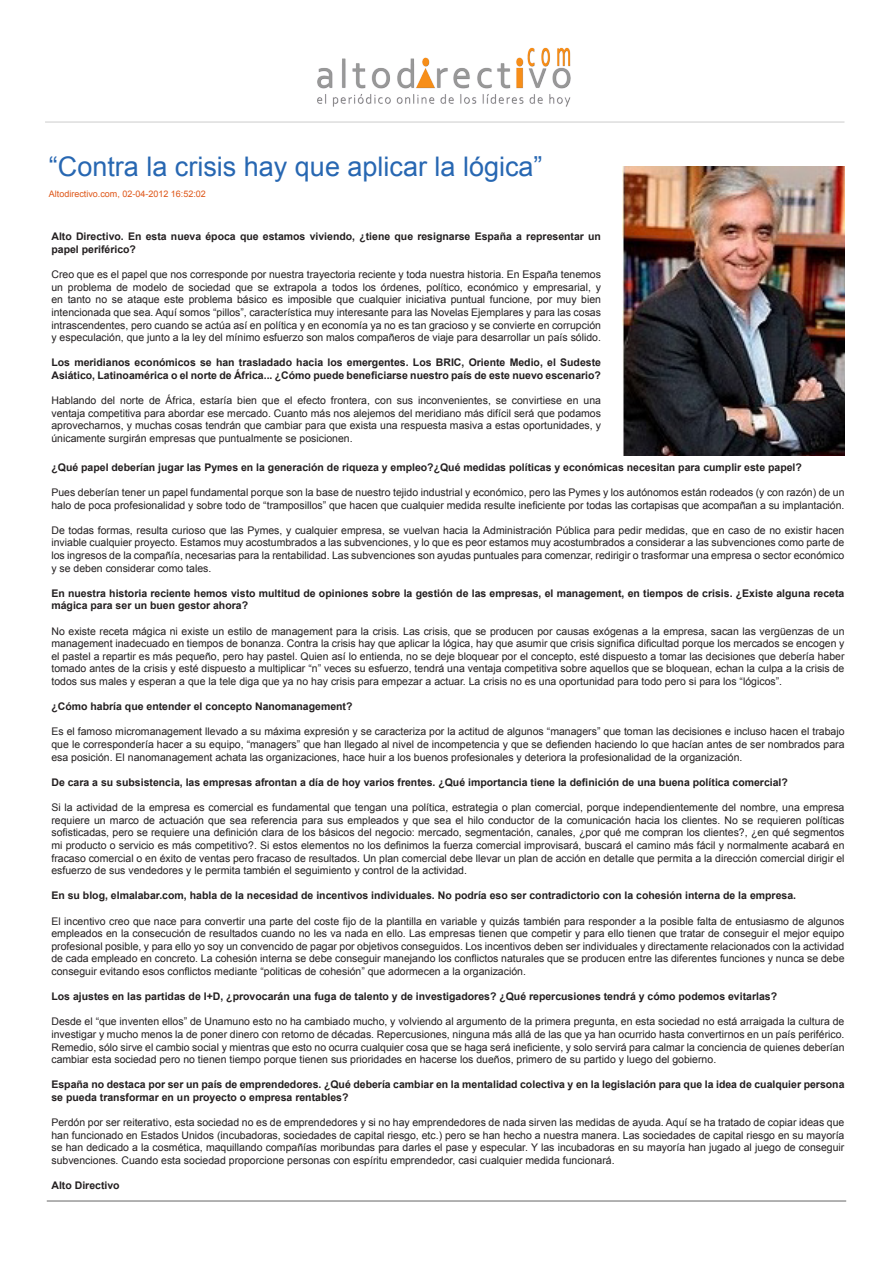
<style>
.page{position:relative;width:893px;height:1263px;background:#fff}
.page>*{position:absolute;margin:0;border:0;box-sizing:border-box;transform-origin:0 0}
.t1{font:27px "Arial";color:#2767b2}
.t2{font:10.5px/12.6px "Arial";color:#231f20;text-align:justify}
.t3{font:700 10.5px/12.6px "Arial";color:#231f20}
.t4{font:9px "Arial";color:#de5618}
</style>
<div class="page">
<img style="left:317px;top:47px;width:254px;height:60px">
<hr style="left:45px;top:121px;width:799px;height:2px;background:#ddd">
<img style="left:623px;top:166px;width:221px;height:289px">
<hr style="left:47px;top:1200px;width:799px;height:2px;background:#999">
<p class="t1" style="left:49px;top:148px;width:495px">“Contra la crisis hay que aplicar la lógica”</p>
<p class="t4" style="left:49px;top:188px;width:159px">Altodirectivo.com, 02-04-2012 16:52:02</p>
<p class="t3" style="left:51px;top:231px;width:551px">Alto Directivo. En esta nueva época que estamos viviendo, ¿tiene que resignarse España a representar un papel periférico?</p>
<p class="t2" style="left:51px;top:268px;width:551px">Creo que es el papel que nos corresponde por nuestra trayectoria reciente y toda nuestra historia. En España tenemos un problema de modelo de sociedad que se extrapola a todos los órdenes, político, económico y empresarial, y en tanto no se ataque este problema básico es imposible que cualquier iniciativa puntual funcione, por muy bien intencionada que sea. Aquí somos “pillos”, característica muy interesante para las Novelas Ejemplares y para las cosas intrascendentes, pero cuando se actúa así en política y en economía ya no es tan gracioso y se convierte en corrupción y especulación, que junto a la ley del mínimo esfuerzo son malos compañeros de viaje para desarrollar un país sólido.</p>
<p class="t3" style="left:51px;top:357px;width:551px">Los meridianos económicos se han trasladado hacia los emergentes. Los BRIC, Oriente Medio, el Sudeste<br>Asiático, Latinoamérica o el norte de África... ¿Cómo puede beneficiarse nuestro país de este nuevo escenario?</p>
<p class="t2" style="left:51px;top:394px;width:551px">Hablando del norte de África, estaría bien que el efecto frontera, con sus inconvenientes, se convirtiese en una ventaja competitiva para abordar ese mercado. Cuanto más nos alejemos del meridiano más difícil será que podamos aprovecharnos, y muchas cosas tendrán que cambiar para que exista una respuesta masiva a estas oportunidades, y únicamente surgirán empresas que puntualmente se posicionen.</p>
<p class="t3" style="left:51px;top:461px;width:752px">¿Qué papel deberían jugar las Pymes en la generación de riqueza y empleo?¿Qué medidas políticas y económicas necesitan para cumplir este papel?</p>
<p class="t2" style="left:51px;top:486px;width:795px">Pues deberían tener un papel fundamental porque son la base de nuestro tejido industrial y económico, pero las Pymes y los autónomos están rodeados (y con razón) de un halo de poca profesionalidad y sobre todo de “tramposillos” que hacen que cualquier medida resulte ineficiente por todas las cortapisas que acompañan a su implantación.</p>
<p class="t2" style="left:51px;top:524px;width:794px">De todas formas, resulta curioso que las Pymes, y cualquier empresa, se vuelvan hacia la Administración Pública para pedir medidas, que en caso de no existir hacen inviable cualquier proyecto. Estamos muy acostumbrados a las subvenciones, y lo que es peor estamos muy acostumbrados a considerar a las subvenciones como parte de los ingresos de la compañía, necesarias para la rentabilidad. Las subvenciones son ayudas puntuales para comenzar, redirigir o trasformar una empresa o sector económico y se deben considerar como tales.</p>
<p class="t3" style="left:51px;top:587px;width:794px">En nuestra historia reciente hemos visto multitud de opiniones sobre la gestión de las empresas, el management, en tiempos de crisis. ¿Existe alguna receta mágica para ser un buen gestor ahora?</p>
<p class="t2" style="left:51px;top:625px;width:794px">No existe receta mágica ni existe un estilo de management para la crisis. Las crisis, que se producen por causas exógenas a la empresa, sacan las vergüenzas de un management inadecuado en tiempos de bonanza. Contra la crisis hay que aplicar la lógica, hay que asumir que crisis significa dificultad porque los mercados se encogen y el pastel a repartir es más pequeño, pero hay pastel. Quien así lo entienda, no se deje bloquear por el concepto, esté dispuesto a tomar las decisiones que debería haber tomado antes de la crisis y esté dispuesto a multiplicar “n” veces su esfuerzo, tendrá una ventaja competitiva sobre aquellos que se bloquean, echan la culpa a la crisis de todos sus males y esperan a que la tele diga que ya no hay crisis para empezar a actuar. La crisis no es una oportunidad para todo pero si para los “lógicos”.</p>
<p class="t3" style="left:51px;top:700px;width:303px">¿Cómo habría que entender el concepto Nanomanagement?</p>
<p class="t2" style="left:51px;top:725px;width:794px">Es el famoso micromanagement llevado a su máxima expresión y se caracteriza por la actitud de algunos “managers” que toman las decisiones e incluso hacen el trabajo que le correspondería hacer a su equipo, “managers” que han llegado al nivel de incompetencia y que se defienden haciendo lo que hacían antes de ser nombrados para esa posición. El nanomanagement achata las organizaciones, hace huir a los buenos profesionales y deteriora la profesionalidad de la organización.</p>
<p class="t3" style="left:51px;top:776px;width:738px">De cara a su subsistencia, las empresas afrontan a día de hoy varios frentes. ¿Qué importancia tiene la definición de una buena política comercial?</p>
<p class="t2" style="left:51px;top:801px;width:795px">Si la actividad de la empresa es comercial es fundamental que tengan una política, estrategia o plan comercial, porque independientemente del nombre, una empresa requiere un marco de actuación que sea referencia para sus empleados y que sea el hilo conductor de la comunicación hacia los clientes. No se requieren políticas sofisticadas, pero se requiere una definición clara de los básicos del negocio: mercado, segmentación, canales, ¿por qué me compran los clientes?, ¿en qué segmentos mi producto o servicio es más competitivo?. Si estos elementos no los definimos la fuerza comercial improvisará, buscará el camino más fácil y normalmente acabará en fracaso comercial o en éxito de ventas pero fracaso de resultados. Un plan comercial debe llevar un plan de acción en detalle que permita a la dirección comercial dirigir el esfuerzo de sus vendedores y le permita también el seguimiento y control de la actividad.</p>
<p class="t3" style="left:51px;top:889px;width:746px">En su blog, elmalabar.com, habla de la necesidad de incentivos individuales. No podría eso ser contradictorio con la cohesión interna de la empresa.</p>
<p class="t2" style="left:51px;top:914px;width:794px">El incentivo creo que nace para convertir una parte del coste fijo de la plantilla en variable y quizás también para responder a la posible falta de entusiasmo de algunos empleados en la consecución de resultados cuando no les va nada en ello. Las empresas tienen que competir y para ello tienen que tratar de conseguir el mejor equipo profesional posible, y para ello yo soy un convencido de pagar por objetivos conseguidos. Los incentivos deben ser individuales y directamente relacionados con la actividad de cada empleado en concreto. La cohesión interna se debe conseguir manejando los conflictos naturales que se producen entre las diferentes funciones y nunca se debe conseguir evitando esos conflictos mediante “politicas de cohesión” que adormecen a la organización.</p>
<p class="t3" style="left:51px;top:990px;width:727px">Los ajustes en las partidas de I+D, ¿provocarán una fuga de talento y de investigadores? ¿Qué repercusiones tendrá y cómo podemos evitarlas?</p>
<p class="t2" style="left:51px;top:1015px;width:795px">Desde el “que inventen ellos” de Unamuno esto no ha cambiado mucho, y volviendo al argumento de la primera pregunta, en esta sociedad no está arraigada la cultura de investigar y mucho menos la de poner dinero con retorno de décadas. Repercusiones, ninguna más allá de las que ya han ocurrido hasta convertirnos en un país periférico.<br>Remedio, sólo sirve el cambio social y mientras que esto no ocurra cualquier cosa que se haga será ineficiente, y solo servirá para calmar la conciencia de quienes deberían cambiar esta sociedad pero no tienen tiempo porque tienen sus prioridades en hacerse los dueños, primero de su partido y luego del gobierno.</p>
<p class="t3" style="left:51px;top:1078px;width:794px">España no destaca por ser un país de emprendedores. ¿Qué debería cambiar en la mentalidad colectiva y en la legislación para que la idea de cualquier persona se pueda transformar en un proyecto o empresa rentables?</p>
<p class="t2" style="left:51px;top:1116px;width:794px">Perdón por ser reiterativo, esta sociedad no es de emprendedores y si no hay emprendedores de nada sirven las medidas de ayuda. Aquí se ha tratado de copiar ideas que han funcionado en Estados Unidos (incubadoras, sociedades de capital riesgo, etc.) pero se han hecho a nuestra manera. Las sociedades de capital riesgo en su mayoría se han dedicado a la cosmética, maquillando compañías moribundas para darles el pase y especular. Y las incubadoras en su mayoría han jugado al juego de conseguir subvenciones. Cuando esta sociedad proporcione personas con espíritu emprendedor, casi cualquier medida funcionará.</p>
<p class="t3" style="left:51px;top:1179px;width:70px">Alto Directivo</p>
</div>
